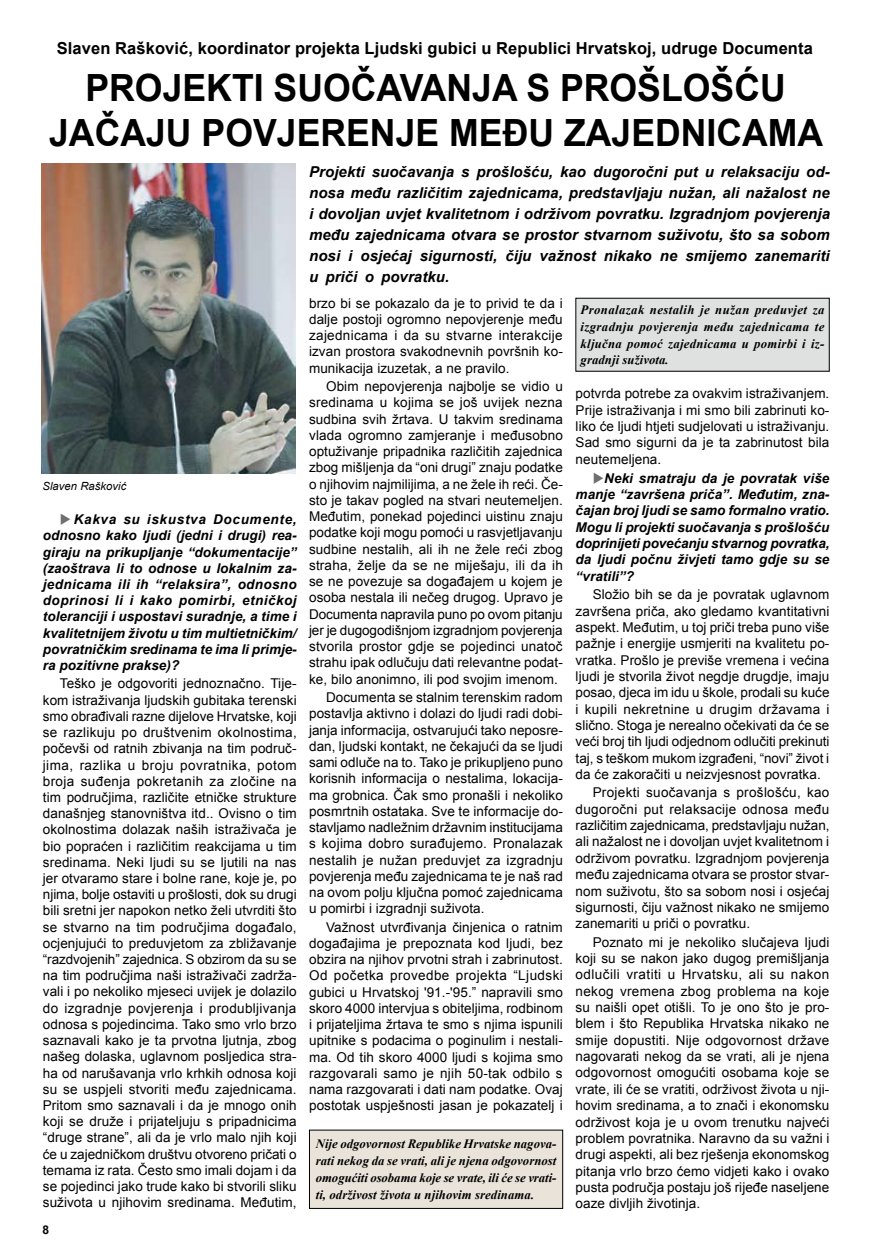
<style>
.page{position:relative;width:872px;height:1251px;background:#fff}
.page>*{position:absolute;margin:0;border:0;box-sizing:border-box;transform-origin:0 0}
.t1{font:700 37.5px/45px "Arial";color:#000;text-align:center;scale:.95 1}
.t2{font:700 16.5px "Arial";letter-spacing:.005em;color:#000}
.t3{font:italic 700 15px/21px "Arial";letter-spacing:.005em;color:#000;text-align:justify}
.t4{font:13.5px/16.2px "Arial";letter-spacing:.005em;color:#000;text-align:justify}
.t5{font:italic 700 13.5px/16.2px "Arial";letter-spacing:.005em;color:#000;text-align:justify}
.t6{font:italic 700 12.75px/16.8px "Times New Roman";letter-spacing:.005em;color:#000;text-align:justify}
.t7{font:700 12px "Arial";color:#000}
.t8{font:italic 11.25px "Arial";letter-spacing:.005em;color:#000}
.s1{color:#6d6f71}
</style>
<div class="page">
<div style="left:309px;top:1129px;width:253px;height:79px;background:#eae3da"></div>
<div style="left:576px;top:298px;width:253px;height:73px;background:#dfe0e0"></div>
<div style="left:575px;top:298px;width:254px;height:73px;border:1px solid #000"></div>
<img style="left:41px;top:164px;width:255px;height:309px">
<p class="t2" style="left:57px;top:37px;width:757px">Slaven Rašković, koordinator projekta Ljudski gubici u Republici Hrvatskoj, udruge Documenta</p>
<h1 class="t1" style="left:49px;top:67px;width:816px">PROJEKTI SUOČAVANJA S PROŠLOŠĆU<br>JAČAJU POVJERENJE MEĐU ZAJEDNICAMA</h1>
<p class="t3" style="left:309px;top:161px;width:522px">Projekti suočavanja s prošlošću, kao dugoročni put u relaksaciju od&shy;nosa među različitim zajednicama, predstavljaju nužan, ali nažalost ne i dovoljan uvjet kvalitetnom i održivom povratku. Izgradnjom povjerenja među zajednicama otvara se prostor stvarnom suživotu, što sa sobom nosi i osjećaj sigurnosti, čiju važnost nikako ne smijemo zanemariti u priči o povratku.</p>
<p class="t8" style="left:43px;top:478px;width:85px">Slaven Rašković</p>
<p class="t5" style="left:43px;top:511px;width:255px;text-indent:17px"><span class="s1">◆</span> Kakva su iskustva Documente, odnosno kako ljudi (jedni i drugi) rea&shy;giraju na prikupljanje “dokumentacije” (zaoštrava li to odnose u lokalnim za&shy;jednicama ili ih “relaksira”, odnosno doprinosi li i kako pomirbi, etničkoj toleranciji i uspostavi suradnje, a time i kvalitetnijem životu u tim multietničkim/ povratničkim sredinama te ima li primje&shy;ra pozitivne prakse)?</p>
<p class="t4" style="left:43px;top:675px;width:255px;text-indent:17px">Teško je odgovoriti jednoznačno. Tije&shy;kom istraživanja ljudskih gubitaka terenski smo obrađivali razne dijelove Hrvatske, koji se razlikuju po društvenim okolnostima, počevši od ratnih zbivanja na tim područ&shy;jima, razlika u broju povratnika, potom broja suđenja pokretanih za zločine na tim područjima, različite etničke strukture današnjeg stanovništva itd.. Ovisno o tim okolnostima dolazak naših istraživača je bio popraćen i različitim reakcijama u tim sredinama. Neki ljudi su se ljutili na nas jer otvaramo stare i bolne rane, koje je, po njima, bolje ostaviti u prošlosti, dok su drugi bili sretni jer napokon netko želi utvrditi što se stvarno na tim područjima događalo, ocjenjujući to preduvjetom za zbližavanje “razdvojenih” zajednica. S obzirom da su se na tim područjima naši istraživači zadrža&shy;vali i po nekoliko mjeseci uvijek je dolazilo do izgradnje povjerenja i produbljivanja odnosa s pojedincima. Tako smo vrlo brzo saznavali kako je ta prvotna ljutnja, zbog našeg dolaska, uglavnom posljedica stra&shy;ha od narušavanja vrlo krhkih odnosa koji su se uspjeli stvoriti među zajednicama.<br>Pritom smo saznavali i da je mnogo onih koji se druže i prijateljuju s pripadnicima “druge strane”, ali da je vrlo malo njih koji će u zajedničkom društvu otvoreno pričati o temama iz rata. Često smo imali dojam i da se pojedinci jako trude kako bi stvorili sliku suživota u njihovim sredinama. Međutim,</p>
<p class="t7" style="left:42px;top:1221px;width:8px">8</p>
<p class="t4" style="left:309px;top:295px;width:255px">brzo bi se pokazalo da je to privid te da i dalje postoji ogromno nepovjerenje među zajednicama i da su stvarne interakcije izvan prostora svakodnevnih površnih ko&shy;munikacija izuzetak, a ne pravilo.</p>
<p class="t4" style="left:309px;top:378px;width:255px;text-indent:17px">Obim nepovjerenja najbolje se vidio u sredinama u kojima se još uvijek nezna sudbina svih žrtava. U takvim sredinama vlada ogromno zamjeranje i međusobno optuživanje pripadnika različitih zajednica zbog mišljenja da “oni drugi” znaju podatke o njihovim najmilijima, a ne žele ih reći. Če&shy;sto je takav pogled na stvari neutemeljen.<br>Međutim, ponekad pojedinci uistinu znaju podatke koji mogu pomoći u rasvjetljavanju sudbine nestalih, ali ih ne žele reći zbog straha, želje da se ne miješaju, ili da ih se ne povezuje sa događajem u kojem je osoba nestala ili nečeg drugog. Upravo je Documenta napravila puno po ovom pitanju jer je dugogodišnjom izgradnjom povjerenja stvorila prostor gdje se pojedinci unatoč strahu ipak odlučuju dati relevantne podat&shy;ke, bilo anonimno, ili pod svojim imenom.</p>
<p class="t4" style="left:309px;top:689px;width:255px;text-indent:17px">Documenta se stalnim terenskim radom postavlja aktivno i dolazi do ljudi radi dobi&shy;janja informacija, ostvarujući tako neposre&shy;dan, ljudski kontakt, ne čekajući da se ljudi sami odluče na to. Tako je prikupljeno puno korisnih informacija o nestalima, lokacija&shy;ma grobnica. Čak smo pronašli i nekoliko posmrtnih ostataka. Sve te informacije do&shy;stavljamo nadležnim državnim institucijama s kojima dobro surađujemo. Pronalazak nestalih je nužan preduvjet za izgradnju povjerenja među zajednicama te je naš rad na ovom polju ključna pomoć zajednicama u pomirbi i izgradnji suživota.</p>
<p class="t4" style="left:309px;top:918px;width:255px;text-indent:17px">Važnost utvrđivanja činjenica o ratnim događajima je prepoznata kod ljudi, bez obzira na njihov prvotni strah i zabrinutost.<br>Od početka provedbe projekta “Ljudski gubici u Hrvatskoj '91.-'95.” napravili smo skoro 4000 intervjua s obiteljima, rodbinom i prijateljima žrtava te smo s njima ispunili upitnike s podacima o poginulim i nestali&shy;ma. Od tih skoro 4000 ljudi s kojima smo razgovarali samo je njih 50-tak odbilo s nama razgovarati i dati nam podatke. Ovaj postotak uspješnosti jasan je pokazatelj i</p>
<p class="t6" style="left:316px;top:1134px;width:242px">Nije odgovornost Republike Hrvatske nagova&shy;rati nekog da se vrati, ali je njena odgovornost omogućiti osobama koje se vrate, ili će se vrati&shy;ti, održivost života u njihovim sredinama.</p>
<p class="t6" style="left:580px;top:300px;width:245px">Pronalazak nestalih je nužan preduvjet za izgradnju povjerenja među zajednicama te ključna pomoć zajednicama u pomirbi i iz&shy;gradnji suživota.</p>
<p class="t4" style="left:575px;top:385px;width:255px">potvrda potrebe za ovakvim istraživanjem.<br>Prije istraživanja i mi smo bili zabrinuti ko&shy;liko će ljudi htjeti sudjelovati u istraživanju.<br>Sad smo sigurni da je ta zabrinutost bila neutemeljena.</p>
<p class="t5" style="left:575px;top:470px;width:255px;text-indent:17px"><span class="s1">◆</span>Neki smatraju da je povratak više manje “završena priča”. Međutim, zna&shy;čajan broj ljudi se samo formalno vratio.<br>Mogu li projekti suočavanja s prošlošću doprinijeti povećanju stvarnog povratka, da ljudi počnu živjeti tamo gdje su se “vratili”?</p>
<p class="t4" style="left:575px;top:586px;width:255px;text-indent:17px">Složio bih se da je povratak uglavnom završena priča, ako gledamo kvantitativni aspekt. Međutim, u toj priči treba puno više pažnje i energije usmjeriti na kvalitetu po&shy;vratka. Prošlo je previše vremena i većina ljudi je stvorila život negdje drugdje, imaju posao, djeca im idu u škole, prodali su kuće i kupili nekretnine u drugim državama i slično. Stoga je nerealno očekivati da će se veći broj tih ljudi odjednom odlučiti prekinuti taj, s teškom mukom izgrađeni, “novi” život i da će zakoračiti u neizvjesnost povratka.</p>
<p class="t4" style="left:575px;top:784px;width:255px;text-indent:17px">Projekti suočavanja s prošlošću, kao dugoročni put relaksacije odnosa među različitim zajednicama, predstavljaju nužan, ali nažalost ne i dovoljan uvjet kvalitetnom i održivom povratku. Izgradnjom povjerenja među zajednicama otvara se prostor stvar&shy;nom suživotu, što sa sobom nosi i osjećaj sigurnosti, čiju važnost nikako ne smijemo zanemariti u priči o povratku.</p>
<p class="t4" style="left:575px;top:933px;width:255px;text-indent:17px">Poznato mi je nekoliko slučajeva ljudi koji su se nakon jako dugog premišljanja odlučili vratiti u Hrvatsku, ali su nakon nekog vremena zbog problema na koje su naišli opet otišli. To je ono što je pro&shy;blem i što Republika Hrvatska nikako ne smije dopustiti. Nije odgovornost države nagovarati nekog da se vrati, ali je njena odgovornost omogućiti osobama koje se vrate, ili će se vratiti, održivost života u nji&shy;hovim sredinama, a to znači i ekonomsku održivost koja je u ovom trenutku najveći problem povratnika. Naravno da su važni i drugi aspekti, ali bez rješenja ekonomskog pitanja vrlo brzo ćemo vidjeti kako i ovako pusta područja postaju još rijeđe naseljene oaze divljih životinja.</p>
</div>
